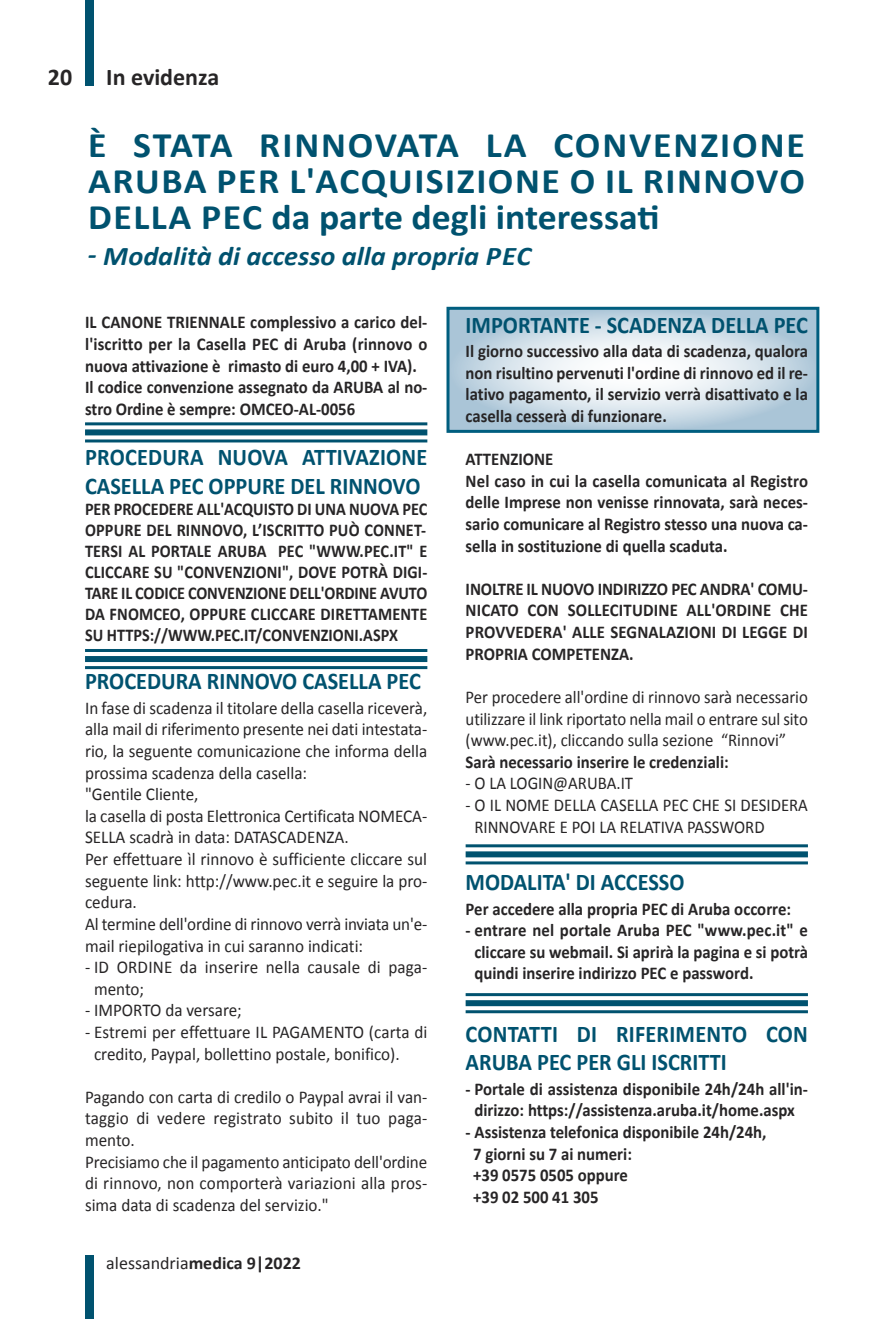
<style>
.page{position:relative;width:893px;height:1319px;background:#fff}
.page>*{position:absolute;margin:0;border:0;box-sizing:border-box;transform-origin:0 0}
.t1{font:700 36px/36px "Calibri";letter-spacing:.025em;color:#00526f;text-align:justify;scale:1.05 1}
.t2{font:italic 700 27px "Calibri";color:#00526f;scale:1.05 1}
.t3{font:700 24px/28.8px "Calibri";color:#00526f;scale:.93 1}
.t4{font:700 24px "Calibri";color:#272526}
.t5{font:700 18px/21.6px "Calibri";color:#272526;scale:.93 1}
.t6{font:18px/21.6px "Calibri";color:#272526;scale:.95 1}
.t7{font:700 18px/21px "Calibri";color:#272526;text-align:justify;scale:.9 1}
.t8{font:18px/21.6px "Calibri";color:#272526;text-align:justify;scale:.93 1}
.t9{font:700 18px "Calibri";color:#272526}
.s1{font-weight:400}
</style>
<div class="page">
<div style="left:85px;top:0;width:8px;height:85px;background:#00526f"></div>
<div style="left:85px;top:1254px;width:9px;height:64px;background:#00526f"></div>
<svg style="left:450px;top:311px;width:365px;height:118px"></svg>
<div style="left:446px;top:307px;width:373px;height:126px;border:3px solid #005e7f"></div>
<hr style="left:85px;top:422px;width:342px;height:3px;background:#00526f">
<hr style="left:85px;top:439px;width:342px;height:3px;background:#00526f">
<div style="left:85px;top:429px;width:342px;height:6px;background:#00526f"></div>
<hr style="left:466px;top:844px;width:342px;height:3px;background:#00526f">
<hr style="left:466px;top:861px;width:342px;height:3px;background:#00526f">
<div style="left:466px;top:851px;width:342px;height:6px;background:#00526f"></div>
<hr style="left:85px;top:649px;width:342px;height:3px;background:#00526f">
<hr style="left:85px;top:666px;width:342px;height:3px;background:#00526f">
<div style="left:85px;top:656px;width:342px;height:6px;background:#00526f"></div>
<hr style="left:466px;top:992px;width:342px;height:3px;background:#00526f">
<hr style="left:466px;top:1010px;width:342px;height:3px;background:#00526f">
<div style="left:466px;top:1000px;width:342px;height:6px;background:#00526f"></div>
<h3 class="t4" style="left:48px;top:62px;width:26px">20</h3>
<h3 class="t4" style="left:106px;top:62px;width:114px">In evidenza</h3>
<h1 class="t1" style="left:88px;top:127px;width:684px">È STATA RINNOVATA LA CONVENZIONE ARUBA PER L'ACQUISIZIONE O IL RINNOVO DELLA PEC da parte degli interessati</h1>
<h2 class="t2" style="left:87px;top:239px;width:424px">- Modalità di accesso alla propria PEC</h2>
<p class="t5" style="left:85px;top:311px;width:370px">IL CANONE TRIENNALE complessivo a carico del‐ l'iscritto per la Casella PEC di Aruba (rinnovo o nuova attivazione è rimasto di euro 4,00 + IVA).<br>Il codice convenzione assegnato da ARUBA al no‐ stro Ordine è sempre: OMCEO‐AL‐0056</p>
<h3 class="t3" style="left:85px;top:442px;width:370px">PROCEDURA NUOVA ATTIVAZIONE<br>CASELLA PEC OPPURE DEL RINNOVO</h3>
<p class="t7" style="left:85px;top:498px;width:382px">PER PROCEDERE ALL'ACQUISTO DI UNA NUOVA PEC OPPURE DEL RINNOVO, L’ISCRITTO PUÒ CONNET‐ TERSI AL PORTALE ARUBA PEC "WWW.PEC.IT" E CLICCARE SU "CONVENZIONI", DOVE POTRÀ DIGI‐ TARE IL CODICE CONVENZIONE DELL'ORDINE AVUTO DA FNOMCEO, OPPURE CLICCARE DIRETTAMENTE SU HTTPS://WWW.PEC.IT/CONVENZIONI.ASPX</p>
<h3 class="t3" style="left:85px;top:666px;width:363px">PROCEDURA RINNOVO CASELLA PEC</h3>
<p class="t6" style="left:85px;top:696px;width:362px">In fase di scadenza il titolare della casella riceverà,</p>
<p class="t6" style="left:85px;top:718px;width:362px">alla mail di riferimento presente nei dati intestata‐</p>
<p class="t6" style="left:85px;top:740px;width:362px">rio, la seguente comunicazione che informa della</p>
<p class="t6" style="left:85px;top:761px;width:235px">prossima scadenza della casella:</p>
<p class="t6" style="left:85px;top:783px;width:121px">"Gentile Cliente,</p>
<p class="t6" style="left:85px;top:804px;width:362px">la casella di posta Elettronica Certificata NOMECA‐</p>
<p class="t6" style="left:85px;top:826px;width:279px">SELLA scadrà in data: DATASCADENZA.</p>
<p class="t6" style="left:85px;top:848px;width:362px">Per effettuare ìl rinnovo è sufficiente cliccare sul</p>
<p class="t6" style="left:85px;top:869px;width:362px">seguente link: http://www.pec.it e seguire la pro‐</p>
<p class="t6" style="left:85px;top:891px;width:56px">cedura.</p>
<p class="t6" style="left:85px;top:912px;width:362px">Al termine dell'ordine di rinnovo verrà inviata un'e‐</p>
<p class="t6" style="left:85px;top:934px;width:294px">mail riepilogativa in cui saranno indicati:</p>
<p class="t6" style="left:85px;top:956px;width:362px">‐ ID ORDINE da inserire nella causale di paga‐</p>
<p class="t6" style="left:94px;top:977px;width:54px">mento;</p>
<p class="t6" style="left:85px;top:999px;width:167px">‐ IMPORTO da versare;</p>
<p class="t6" style="left:85px;top:1020px;width:362px">‐ Estremi per effettuare IL PAGAMENTO (carta di</p>
<p class="t6" style="left:94px;top:1042px;width:323px">credito, Paypal, bollettino postale, bonifico).</p>
<p class="t6" style="left:85px;top:1085px;width:362px">Pagando con carta di credilo o Paypal avrai il van‐ taggio di vedere registrato subito il tuo paga‐ mento.<br>Precisiamo che il pagamento anticipato dell'ordine di rinnovo, non comporterà variazioni alla pros‐ sima data di scadenza del servizio."</p>
<p class="t9" style="left:106px;top:1251px;width:196px"><span class="s1">alessandria</span>medica 9|2022</p>
<h3 class="t3" style="left:466px;top:310px;width:369px">IMPORTANTE ‐ SCADENZA DELLA PEC</h3>
<p class="t5" style="left:466px;top:340px;width:370px;text-align:justify">Il giorno successivo alla data di scadenza, qualora non risultino pervenuti l'ordine di rinnovo ed il re‐ lativo pagamento, il servizio verrà disattivato e la casella cesserà di funzionare.</p>
<p class="t5" style="left:466px;top:448px;width:370px">ATTENZIONE<br>Nel caso in cui la casella comunicata al Registro delle Imprese non venisse rinnovata, sarà neces‐ sario comunicare al Registro stesso una nuova ca‐ sella in sostituzione di quella scaduta.</p>
<p class="t5" style="left:466px;top:578px;width:370px;text-align:justify">INOLTRE IL NUOVO INDIRIZZO PEC ANDRA' COMU‐ NICATO CON SOLLECITUDINE ALL'ORDINE CHE PROVVEDERA' ALLE SEGNALAZIONI DI LEGGE DI PROPRIA COMPETENZA.</p>
<p class="t8" style="left:466px;top:686px;width:370px">Per procedere all'ordine di rinnovo sarà necessario utilizzare il link riportato nella mail o entrare sul sito (www.pec.it), cliccando sulla sezione “Rinnovi”</p>
<p class="t5" style="left:466px;top:750px;width:284px">Sarà necessario inserire le credenziali:</p>
<p class="t8" style="left:466px;top:772px;width:182px">‐ O LA LOGIN@ARUBA.IT</p>
<p class="t8" style="left:466px;top:794px;width:370px">‐ O IL NOME DELLA CASELLA PEC CHE SI DESIDERA</p>
<p class="t8" style="left:474px;top:815px;width:314px">RINNOVARE E POI LA RELATIVA PASSWORD</p>
<h3 class="t3" style="left:466px;top:867px;width:237px">MODALITA' DI ACCESSO</h3>
<p class="t5" style="left:466px;top:897px;width:351px">Per accedere alla propria PEC di Aruba occorre:</p>
<p class="t5" style="left:466px;top:919px;width:370px">‐ entrare nel portale Aruba PEC "www.pec.it" e</p>
<p class="t5" style="left:474px;top:940px;width:360px">cliccare su webmail. Si aprirà la pagina e si potrà</p>
<p class="t5" style="left:474px;top:962px;width:302px">quindi inserire indirizzo PEC e password.</p>
<h3 class="t3" style="left:466px;top:1018px;width:370px">CONTATTI DI RIFERIMENTO CON<br>ARUBA PEC PER GLI ISCRITTI</h3>
<p class="t5" style="left:466px;top:1077px;width:370px">‐ Portale di assistenza disponibile 24h/24h all'in‐</p>
<p class="t5" style="left:474px;top:1099px;width:346px">dirizzo: https://assistenza.aruba.it/home.aspx</p>
<p class="t5" style="left:466px;top:1120px;width:325px">‐ Assistenza telefonica disponibile 24h/24h,</p>
<p class="t5" style="left:473px;top:1142px;width:172px">7 giorni su 7 ai numeri:</p>
<p class="t5" style="left:473px;top:1163px;width:168px">+39 0575 0505 oppure</p>
<p class="t5" style="left:473px;top:1185px;width:136px">+39 02 500 41 305</p>
</div>
